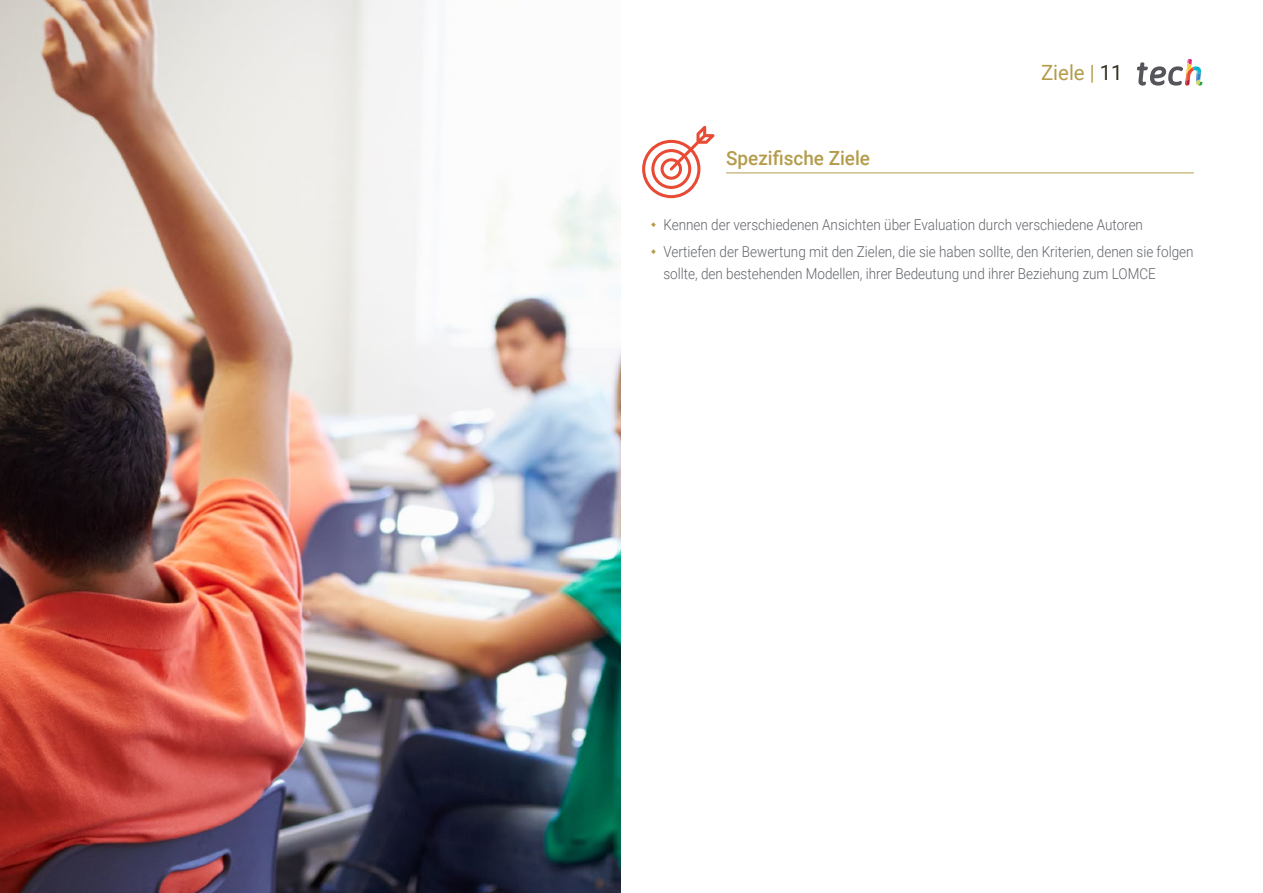
<style>
.page{position:relative;width:1263px;height:893px;background:#fff}
.page>*{position:absolute;margin:0;border:0;box-sizing:border-box;transform-origin:0 0}
.t1{font:21px "Roboto";color:#b49c4b}
.t2{font:500 19.5px "Roboto";color:#b49c4b}
.t3{font:300 15px/26.7px "Roboto";color:#61646a;scale:.9 1}
.s1{color:#312e20}
</style>
<div class="page">
<img style="left:0;top:0;width:621px;height:893px">
<svg style="left:1137px;top:59px;width:65px;height:27px"></svg>
<hr style="left:726px;top:173px;width:468px;height:1px;background:#b49c4b">
<svg style="left:642px;top:126px;width:72px;height:72px"></svg>
<h2 class="t2" style="left:726px;top:144px;width:145px">Spezifische Ziele</h2>
<h1 class="t1" style="left:1041px;top:57px;width:83px">Ziele | <span class="s1">11</span></h1>
<p class="t3" style="left:663px;top:211px;width:591px">Kennen der verschiedenen Ansichten über Evaluation durch verschiedene Autoren<br>Vertiefen der Bewertung mit den Zielen, die sie haben sollte, den Kriterien, denen sie folgen</p>
<p class="t3" style="left:663px;top:260px;width:549px">sollte, den bestehenden Modellen, ihrer Bedeutung und ihrer Beziehung zum LOMCE</p>
</div>
